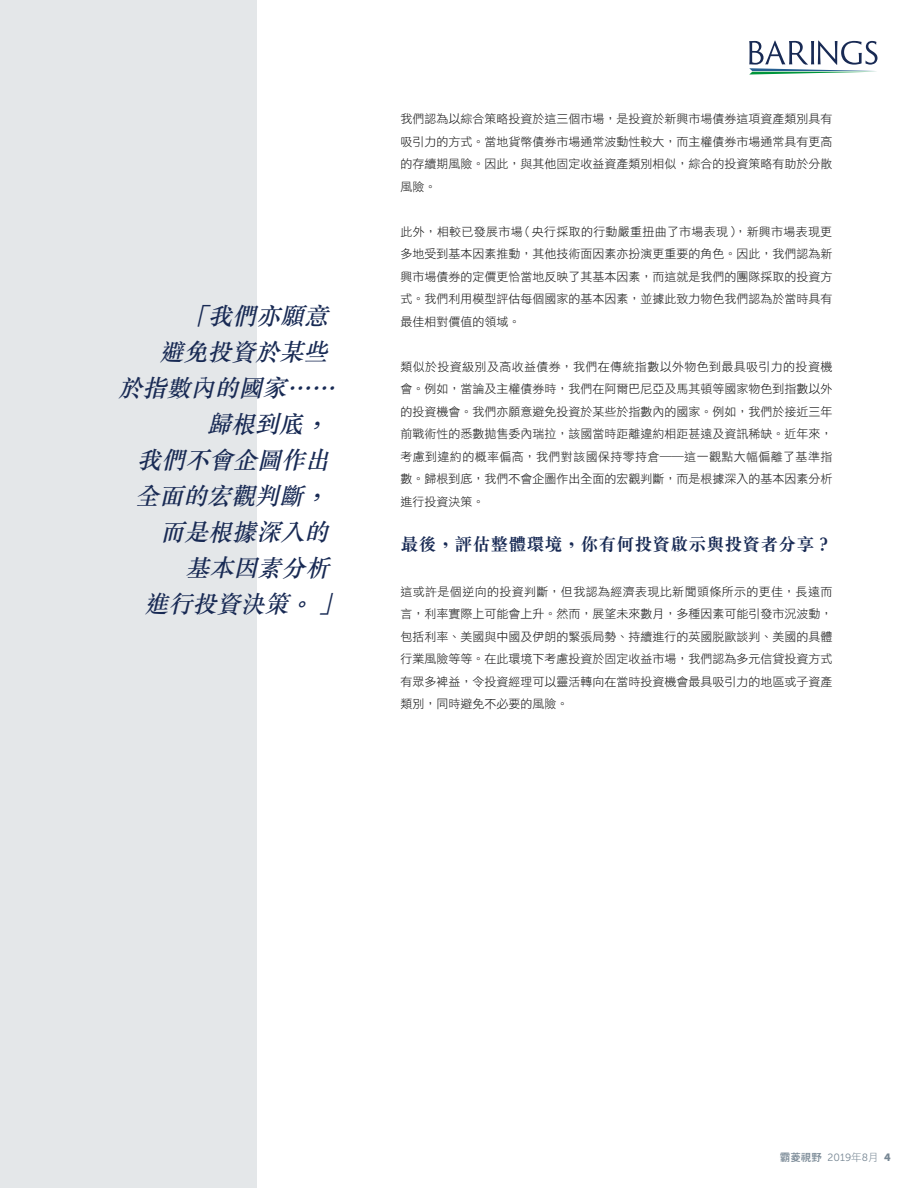
<style>
.page{position:relative;width:918px;height:1188px;background:#fff}
.page>*{position:absolute;margin:0;border:0;box-sizing:border-box;transform-origin:0 0}
.t1{font:italic 500 24px "M Sung HK";color:#182a54}
.t2{font:700 18px "M Sung HK";color:#182a54}
.t3{font:12px/22.5px "DF Hei HK W3";color:#0d0d0d;text-align:justify}
.t4{font:10.5px "Museo Sans 300";color:#768693}
.s1{font-family:"DF Hei HK W7"}
.s2{font-family:"DF Hei HK W3"}
.s3{font-family:"Museo Sans 900"}
</style>
<div class="page">
<svg style="left:749px;top:40px;width:129px;height:35px"></svg>
<div style="left:0;top:0;width:256px;height:1188px;background:#e4e7e9"></div>
<p class="t1" style="left:184px;top:300px;width:153px">「我們亦願意</p>
<p class="t1" style="left:159px;top:336px;width:177px">避免投資於某些</p>
<p class="t1" style="left:118px;top:372px;width:225px">於指數內的國家⋯⋯</p>
<p class="t1" style="left:207px;top:408px;width:129px">歸根到底，</p>
<p class="t1" style="left:137px;top:444px;width:201px">我們不會企圖作出</p>
<p class="t1" style="left:135px;top:480px;width:201px">全面的宏觀判斷，</p>
<p class="t1" style="left:160px;top:516px;width:177px">而是根據深入的</p>
<p class="t1" style="left:185px;top:552px;width:153px">基本因素分析</p>
<p class="t1" style="left:145px;top:588px;width:207px">進行投資決策。」</p>
<p class="t3" style="left:400px;top:107px;width:433px">我們認為以綜合策略投資於這三個市場，是投資於新興市場債券這項資產類別具有吸引力的方式。當地貨幣債券市場通常波動性較大，而主權債券市場通常具有更高的存續期風險。因此，與其他固定收益資產類別相似，綜合的投資策略有助於分散風險。</p>
<p class="t3" style="left:400px;top:220px;width:433px">此外，相較已發展市場（央行採取的行動嚴重扭曲了市場表現），新興市場表現更多地受到基本因素推動，其他技術面因素亦扮演更重要的角色。因此，我們認為新興市場債券的定價更恰當地反映了其基本因素，而這就是我們的團隊採取的投資方式。我們利用模型評估每個國家的基本因素，並據此致力物色我們認為於當時具有最佳相對價值的領域。</p>
<p class="t3" style="left:400px;top:355px;width:433px">類似於投資級別及高收益債券，我們在傳統指數以外物色到最具吸引力的投資機會。例如，當論及主權債券時，我們在阿爾巴尼亞及馬其頓等國家物色到指數以外的投資機會。我們亦願意避免投資於某些於指數內的國家。例如，我們於接近三年前戰術性的悉數拋售委內瑞拉，該國當時距離違約相距甚遠及資訊稀缺。近年來，考慮到違約的概率偏高，我們對該國保持零持倉——這一觀點大幅偏離了基準指數。歸根到底，我們不會企圖作出全面的宏觀判斷，而是根據深入的基本因素分析進行投資決策。</p>
<p class="t2" style="left:400px;top:532px;width:433px">最後，評估整體環境，你有何投資啟示與投資者分享？</p>
<p class="t3" style="left:400px;top:580px;width:433px">這或許是個逆向的投資判斷，但我認為經濟表現比新聞頭條所示的更佳，長遠而言，利率實際上可能會上升。然而，展望未來數月，多種因素可能引發市況波動，包括利率、美國與中國及伊朗的緊張局勢、持續進行的英國脫歐談判、美國的具體行業風險等等。在此環境下考慮投資於固定收益市場，我們認為多元信貸投資方式有眾多裨益，令投資經理可以靈活轉向在當時投資機會最具吸引力的地區或子資產類別，同時避免不必要的風險。</p>
<p class="t4" style="left:780px;top:1152px;width:113px"><span class="s1">霸菱視野</span> 2019<span class="s2">年</span>8<span class="s2">月</span> <span class="s3">4</span></p>
</div>
